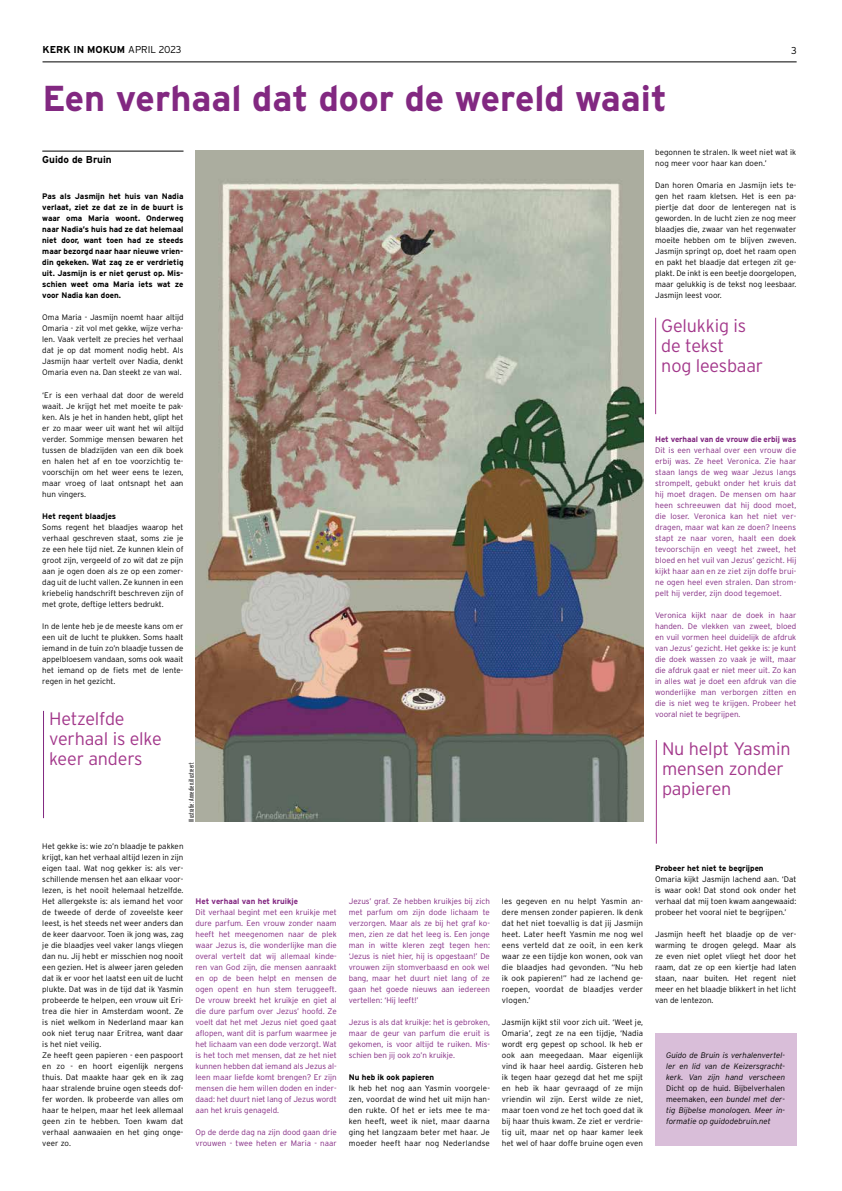
<style>
.page{position:relative;width:842px;height:1191px;background:#fff}
.page>*{position:absolute;margin:0;border:0;box-sizing:border-box;transform-origin:0 0}
.t1{font:700 36px "Interstate";color:#822881}
.t2{font:300 18px/20px "Interstate";letter-spacing:-.01em;color:#a3388b}
.t3{font:700 10px "Interstate";color:#000}
.t4{font:300 10px "Interstate";color:#000}
.t5{font:300 8px/11px "Interstate";letter-spacing:.005em;color:#000;text-align:justify}
.t6{font:300 8px/11px "Interstate";color:#822881;text-align:justify}
.t7{font:700 8px/11px "Interstate";color:#000;text-align:justify}
.t8{font:italic 300 8px/11px "Interstate";color:#000;text-align:justify}
.t9{font:700 8px "Interstate";letter-spacing:-.01em;color:#822881}
.t10{font:300 7px "Interstate Compressed";color:#000}
.s1{font-weight:300}
.s2{font-style:normal}
</style>
<div class="page">
<div style="left:655px;top:1033px;width:142px;height:112px;background:#d9bed9"></div>
<hr style="left:43px;top:62px;width:754px;height:1px;background:#000">
<img style="left:196px;top:150px;width:447px;height:672px">
<hr style="left:42px;top:151px;width:141px;height:1px;background:#000">
<hr style="left:43px;top:711px;width:1px;height:107px;background:#822881">
<hr style="left:656px;top:740px;width:1px;height:103px;background:#a3388b">
<hr style="left:655px;top:318px;width:1px;height:96px;background:#a3388b">
<p class="t3" style="left:43px;top:44px;width:141px">KERK IN MOKUM <span class="s1">APRIL 2023</span></p>
<p class="t4" style="left:791px;top:44px;width:7px">3</p>
<h1 class="t1" style="left:42px;top:79px;width:626px">Een verhaal dat door de wereld waait</h1>
<p class="t3" style="left:42px;top:154px;width:71px">Guido de Bruin</p>
<p class="t7" style="left:42px;top:191px;width:143px">Pas als Jasmijn het huis van Nadia verlaat, ziet ze dat ze in de buurt is waar oma Maria woont. Onderweg naar Nadia’s huis had ze dat helemaal niet door, want toen had ze steeds maar bezorgd naar haar nieuwe vrien&shy;din gekeken. Wat zag ze er verdrietig uit. Jasmijn is er niet gerust op. Mis&shy;schien weet oma Maria iets wat ze voor Nadia kan doen.</p>
<p class="t5" style="left:42px;top:312px;width:143px">Oma Maria - Jasmijn noemt haar altijd Omaria - zit vol met gekke, wijze verha&shy;len. Vaak vertelt ze precies het verhaal dat je op dat moment nodig hebt. Als Jasmijn haar vertelt over Nadia, denkt Omaria even na. Dan steekt ze van wal.</p>
<p class="t5" style="left:42px;top:389px;width:143px">‘Er is een verhaal dat door de wereld waait. Je krijgt het met moeite te pak&shy;ken. Als je het in handen hebt, glipt het er zo maar weer uit want het wil altijd verder. Sommige mensen bewaren het tussen de bladzijden van een dik boek en halen het af en toe voorzichtig te&shy;voorschijn om het weer eens te lezen, maar vroeg of laat ontsnapt het aan hun vingers.</p>
<p class="t7" style="left:42px;top:510px;width:75px">Het regent blaadjes</p>
<p class="t5" style="left:42px;top:521px;width:143px">Soms regent het blaadjes waarop het verhaal geschreven staat, soms zie je ze een hele tijd niet. Ze kunnen klein of groot zijn, vergeeld of zo wit dat ze pijn aan je ogen doen als ze op een zomer&shy;dag uit de lucht vallen. Ze kunnen in een kriebelig handschrift beschreven zijn of met grote, deftige letters bedrukt.</p>
<p class="t5" style="left:42px;top:620px;width:143px">In de lente heb je de meeste kans om er een uit de lucht te plukken. Soms haalt iemand in de tuin zo’n blaadje tussen de appelbloesem vandaan, soms ook waait het iemand op de fiets met de lente&shy;regen in het gezicht.</p>
<h2 class="t2" style="left:49px;top:709px;width:114px">Hetzelfde verhaal is elke keer anders</h2>
<p class="t10" style="left:187px;top:822px;width:61px;rotate:-90deg">Illustratie: Annedien.illustreert</p>
<p class="t5" style="left:42px;top:840px;width:143px;text-align:left">Het gekke is: wie zo’n blaadje te pakken krijgt, kan het verhaal altijd lezen in zijn eigen taal. Wat nog gekker is: als ver&shy;schillende mensen het aan elkaar voor&shy;lezen, is het nooit helemaal hetzelfde.<br>Het allergekste is: als iemand het voor de tweede of derde of zoveelste keer leest, is het steeds net weer anders dan de keer daarvoor. Toen ik jong was, zag je die blaadjes veel vaker langs vliegen dan nu. Jij hebt er misschien nog nooit een gezien. Het is alweer jaren geleden dat ik er voor het laatst een uit de lucht plukte. Dat was in de tijd dat ik Yasmin probeerde te helpen, een vrouw uit Eri&shy;trea die hier in Amsterdam woont. Ze is niet welkom in Nederland maar kan ook niet terug naar Eritrea, want daar is het niet veilig.<br>Ze heeft geen papieren - een paspoort en zo - en hoort eigenlijk nergens thuis. Dat maakte haar gek en ik zag haar stralende bruine ogen steeds dof&shy;fer worden. Ik probeerde van alles om haar te helpen, maar het leek allemaal geen zin te hebben. Toen kwam dat verhaal aanwaaien en het ging onge&shy;veer zo.</p>
<p class="t9" style="left:195px;top:896px;width:104px">Het verhaal van het kruikje</p>
<p class="t6" style="left:195px;top:906px;width:143px">Dit verhaal begint met een kruikje met dure parfum. Een vrouw zonder naam heeft het meegenomen naar de plek waar Jezus is, die wonderlijke man die overal vertelt dat wij allemaal kinde&shy;ren van God zijn, die mensen aanraakt en op de been helpt en mensen de ogen opent en hun stem teruggeeft.<br>De vrouw breekt het kruikje en giet al die dure parfum over Jezus’ hoofd. Ze voelt dat het met Jezus niet goed gaat aflopen, want dit is parfum waarmee je het lichaam van een dode verzorgt. Wat is het toch met mensen, dat ze het niet kunnen hebben dat iemand als Jezus al&shy;leen maar liefde komt brengen? Er zijn mensen die hem willen doden en inder&shy;daad: het duurt niet lang of Jezus wordt aan het kruis genageld.</p>
<p class="t6" style="left:195px;top:1126px;width:143px">Op de derde dag na zijn dood gaan drie vrouwen - twee heten er Maria - naar</p>
<p class="t6" style="left:349px;top:895px;width:143px">Jezus’ graf. Ze hebben kruikjes bij zich met parfum om zijn dode lichaam te verzorgen. Maar als ze bij het graf ko&shy;men, zien ze dat het leeg is. Een jonge man in witte kleren zegt tegen hen: ‘Jezus is niet hier, hij is opgestaan!’ De vrouwen zijn stomverbaasd en ook wel bang, maar het duurt niet lang of ze gaan het goede nieuws aan iedereen vertellen: ‘Hij leeft!’</p>
<p class="t6" style="left:349px;top:1016px;width:143px">Jezus is als dat kruikje: het is gebroken, maar de geur van parfum die eruit is gekomen, is voor altijd te ruiken. Mis&shy;schien ben jij ook zo’n kruikje.</p>
<p class="t7" style="left:349px;top:1071px;width:87px">Nu heb ik ook papieren</p>
<p class="t5" style="left:349px;top:1082px;width:143px">Ik heb het nog aan Yasmin voorgele&shy;zen, voordat de wind het uit mijn han&shy;den rukte. Of het er iets mee te ma&shy;ken heeft, weet ik niet, maar daarna ging het langzaam beter met haar. Je moeder heeft haar nog Nederlandse</p>
<p class="t5" style="left:655px;top:147px;width:143px">begonnen te stralen. Ik weet niet wat ik nog meer voor haar kan doen.’</p>
<p class="t5" style="left:655px;top:180px;width:143px">Dan horen Omaria en Jasmijn iets te&shy;gen het raam kletsen. Het is een pa&shy;piertje dat door de lenteregen nat is geworden. In de lucht zien ze nog meer blaadjes die, zwaar van het regenwater moeite hebben om te blijven zweven.<br>Jasmijn springt op, doet het raam open en pakt het blaadje dat ertegen zit ge&shy;plakt. De inkt is een beetje doorgelopen, maar gelukkig is de tekst nog leesbaar.<br>Jasmijn leest voor.</p>
<h2 class="t2" style="left:661px;top:316px;width:103px">Gelukkig is de tekst<br>nog leesbaar</h2>
<p class="t9" style="left:655px;top:434px;width:143px">Het verhaal van de vrouw die erbij was</p>
<p class="t6" style="left:655px;top:444px;width:143px">Dit is een verhaal over een vrouw die erbij was. Ze heet Veronica. Zie haar staan langs de weg waar Jezus langs strompelt, gebukt onder het kruis dat hij moet dragen. De mensen om haar heen schreeuwen dat hij dood moet, die loser. Veronica kan het niet ver&shy;dragen, maar wat kan ze doen? Ineens stapt ze naar voren, haalt een doek tevoorschijn en veegt het zweet, het bloed en het vuil van Jezus’ gezicht. Hij kijkt haar aan en ze ziet zijn doffe brui&shy;ne ogen heel even stralen. Dan strom&shy;pelt hij verder, zijn dood tegemoet.</p>
<p class="t6" style="left:655px;top:609px;width:143px">Veronica kijkt naar de doek in haar handen. De vlekken van zweet, bloed en vuil vormen heel duidelijk de afdruk van Jezus’ gezicht. Het gekke is: je kunt die doek wassen zo vaak je wilt, maar die afdruk gaat er niet meer uit. Zo kan in alles wat je doet een afdruk van die wonderlijke man verborgen zitten en die is niet weg te krijgen. Probeer het vooral niet te begrijpen.</p>
<h2 class="t2" style="left:662px;top:738px;width:130px">Nu helpt Yasmin mensen zonder papieren</h2>
<p class="t5" style="left:502px;top:895px;width:143px">les gegeven en nu helpt Yasmin an&shy;dere mensen zonder papieren. Ik denk dat het niet toevallig is dat jij Jasmijn heet. Later heeft Yasmin me nog wel eens verteld dat ze ooit, in een kerk waar ze een tijdje kon wonen, ook van die blaadjes had gevonden. “Nu heb ik ook papieren!” had ze lachend ge&shy;roepen, voordat de blaadjes verder vlogen.’</p>
<p class="t5" style="left:502px;top:1016px;width:143px">Jasmijn kijkt stil voor zich uit. ‘Weet je, Omaria’, zegt ze na een tijdje, ‘Nadia wordt erg gepest op school. Ik heb er ook aan meegedaan. Maar eigenlijk vind ik haar heel aardig. Gisteren heb ik tegen haar gezegd dat het me spijt en heb ik haar gevraagd of ze mijn vriendin wil zijn. Eerst wilde ze niet, maar toen vond ze het toch goed dat ik bij haar thuis kwam. Ze ziet er verdrie&shy;tig uit, maar net op haar kamer leek het wel of haar doffe bruine ogen even</p>
<p class="t7" style="left:655px;top:862px;width:110px">Probeer het niet te begrijpen</p>
<p class="t5" style="left:655px;top:873px;width:143px">Omaria kijkt Jasmijn lachend aan. ‘Dat is waar ook! Dat stond ook onder het verhaal dat mij toen kwam aangewaaid: probeer het vooral niet te begrijpen.’</p>
<p class="t5" style="left:655px;top:928px;width:143px">Jasmijn heeft het blaadje op de ver&shy;warming te drogen gelegd. Maar als ze even niet oplet vliegt het door het raam, dat ze op een kiertje had laten staan, naar buiten. Het regent niet meer en het blaadje blikkert in het licht van de lentezon.</p>
<p class="t8" style="left:666px;top:1049px;width:121px">Guido de Bruin is verhalenvertel&shy;ler en lid van de Keizersgracht&shy;kerk. Van zijn hand verscheen</p>
<p class="t8" style="left:666px;top:1082px;width:121px"><span class="s2">Dicht op de huid. Bijbelverhalen meemaken,</span> een bundel met der&shy;tig Bijbelse monologen. Meer in&shy;formatie op guidodebruin.net</p>
</div>
